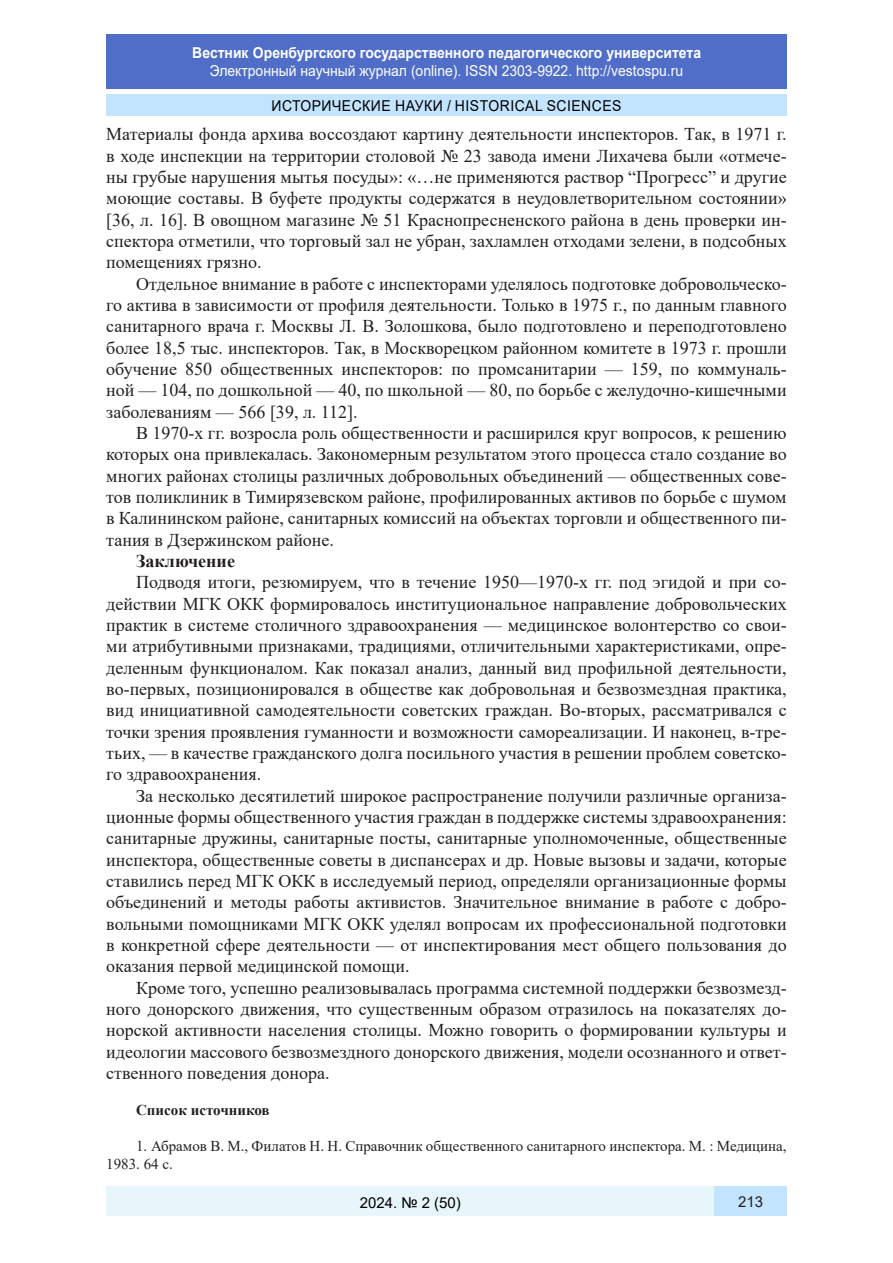
<style>
.page{position:relative;width:893px;height:1263px;background:#fff}
.page>*{position:absolute;margin:0;border:0;box-sizing:border-box;transform-origin:0 0}
.Стиль2{font:18px/21.3px "Times New Roman";color:#231f20;text-align:justify}
.Стиль2-2{font:700 18px "Times New Roman";color:#231f20}
.литература{font:15px/18px "Times New Roman";color:#231f20}
.t1{font:15px "Arial";color:#fff;scale:.93 1}
.t2{font:700 15px "Arial";color:#fff;scale:.93 1}
.t3{font:15px "Arial";letter-spacing:.035em;color:#000;scale:.93 1}
.литература-2{font:700 15px "Times New Roman";color:#231f20}
.t4{font:15px "Arial";letter-spacing:.035em;color:#000}
.t5{font:15px "Arial";color:#231f20}
</style>
<div class="page">
<div style="left:106px;top:95px;width:681px;height:21px;background:#c3e4ff"></div>
<div style="left:106px;top:34px;width:681px;height:55px;background:#506ec8"></div>
<div style="left:106px;top:1186px;width:608px;height:30px;background:#e6f6fb"></div>
<div style="left:714px;top:1186px;width:73px;height:30px;background:#c3e4ff"></div>
<p class="t2" style="left:192px;top:42px;width:549px">Вестник Оренбургского государственного педагогического университета</p>
<p class="t1" style="left:210px;top:60px;width:511px">Электронный научный журнал (online). ISSN 2303-9922. http://vestospu.ru</p>
<p class="t3" style="left:271px;top:95px;width:378px">ИСТОРИЧЕСКИЕ НАУКИ / HISTORICAL SCIENCES</p>
<p class="Стиль2" style="left:106px;top:123px;width:682px">Материалы фонда архива воссоздают картину деятельности инспекторов. Так, в 1971 г. в ходе инспекции на территории столовой № 23 завода имени Лихачева были «отмече&shy;ны грубые нарушения мытья посуды»: «…не применяются раствор “Прогресс” и другие моющие составы. В буфете продукты содержатся в неудовлетворительном состоянии» [36, л. 16]. В овощном магазине № 51 Краснопресненского района в день проверки ин&shy;спектора отметили, что торговый зал не убран, захламлен отходами зелени, в подсобных помещениях грязно.</p>
<p class="Стиль2" style="left:106px;top:272px;width:682px;text-indent:30px">Отдельное внимание в работе с инспекторами уделялось подготовке добровольческо&shy;го актива в зависимости от профиля деятельности. Только в 1975 г., по данным главного санитарного врача г. Москвы Л. В. Золошкова, было подготовлено и переподготовлено более 18,5 тыс. инспекторов. Так, в Москворецком районном комитете в 1973 г. прошли обучение 850 общественных инспекторов: по промсанитарии — 159, по коммуналь&shy;ной — 104, по дошкольной — 40, по школьной — 80, по борьбе с желудочно-кишечными заболеваниям — 566 [39, л. 112].</p>
<p class="Стиль2" style="left:106px;top:422px;width:682px;text-indent:30px">В 1970-х гг. возросла роль общественности и расширился круг вопросов, к решению которых она привлекалась. Закономерным результатом этого процесса стало создание во многих районах столицы различных добровольных объединений — общественных сове&shy;тов поликлиник в Тимирязевском районе, профилированных активов по борьбе с шумом в Калининском районе, санитарных комиссий на объектах торговли и общественного пи&shy;тания в Дзержинском районе.</p>
<p class="Стиль2-2" style="left:136px;top:548px;width:100px">Заключение</p>
<p class="Стиль2" style="left:106px;top:571px;width:682px;text-indent:30px">Подводя итоги, резюмируем, что в течение 1950—1970-х гг. под эгидой и при со&shy;действии МГК ОКК формировалось институциональное направление добровольческих практик в системе столичного здравоохранения — медицинское волонтерство со свои&shy;ми атрибутивными признаками, традициями, отличительными характеристиками, опре&shy;деленным функционалом. Как показал анализ, данный вид профильной деятельности, во-первых, позиционировался в обществе как добровольная и безвозмездная практика, вид инициативной самодеятельности советских граждан. Во-вторых, рассматривался с точки зрения проявления гуманности и возможности самореализации. И наконец, в-тре&shy;тьих, — в качестве гражданского долга посильного участия в решении проблем советско&shy;го здравоохранения.</p>
<p class="Стиль2" style="left:106px;top:784px;width:682px;text-indent:30px">За несколько десятилетий широкое распространение получили различные организа&shy;ционные формы общественного участия граждан в поддержке системы здравоохранения: санитарные дружины, санитарные посты, санитарные уполномоченные, общественные инспектора, общественные советы в диспансерах и др. Новые вызовы и задачи, которые ставились перед МГК ОКК в исследуемый период, определяли организационные формы объединений и методы работы активистов. Значительное внимание в работе с добро&shy;вольными помощниками МГК ОКК уделял вопросам их профессиональной подготовки в конкретной сфере деятельности — от инспектирования мест общего пользования до оказания первой медицинской помощи.</p>
<p class="Стиль2" style="left:106px;top:976px;width:682px;text-indent:30px">Кроме того, успешно реализовывалась программа системной поддержки безвозмезд&shy;ного донорского движения, что существенным образом отразилось на показателях до&shy;норской активности населения столицы. Можно говорить о формировании культуры и идеологии массового безвозмездного донорского движения, модели осознанного и ответ&shy;ственного поведения донора.</p>
<p class="литература-2" style="left:136px;top:1099px;width:135px">Список источников</p>
<p class="литература" style="left:106px;top:1137px;width:682px;text-indent:30px">1. Абрамов В. М., Филатов Н. Н. Справочник общественного санитарного инспектора. М. : Медицина,<br>1983. 64 с.</p>
<p class="t4" style="left:360px;top:1192px;width:103px">2024. № 2 (50)</p>
<p class="t5" style="left:738px;top:1191px;width:27px">213</p>
</div>
